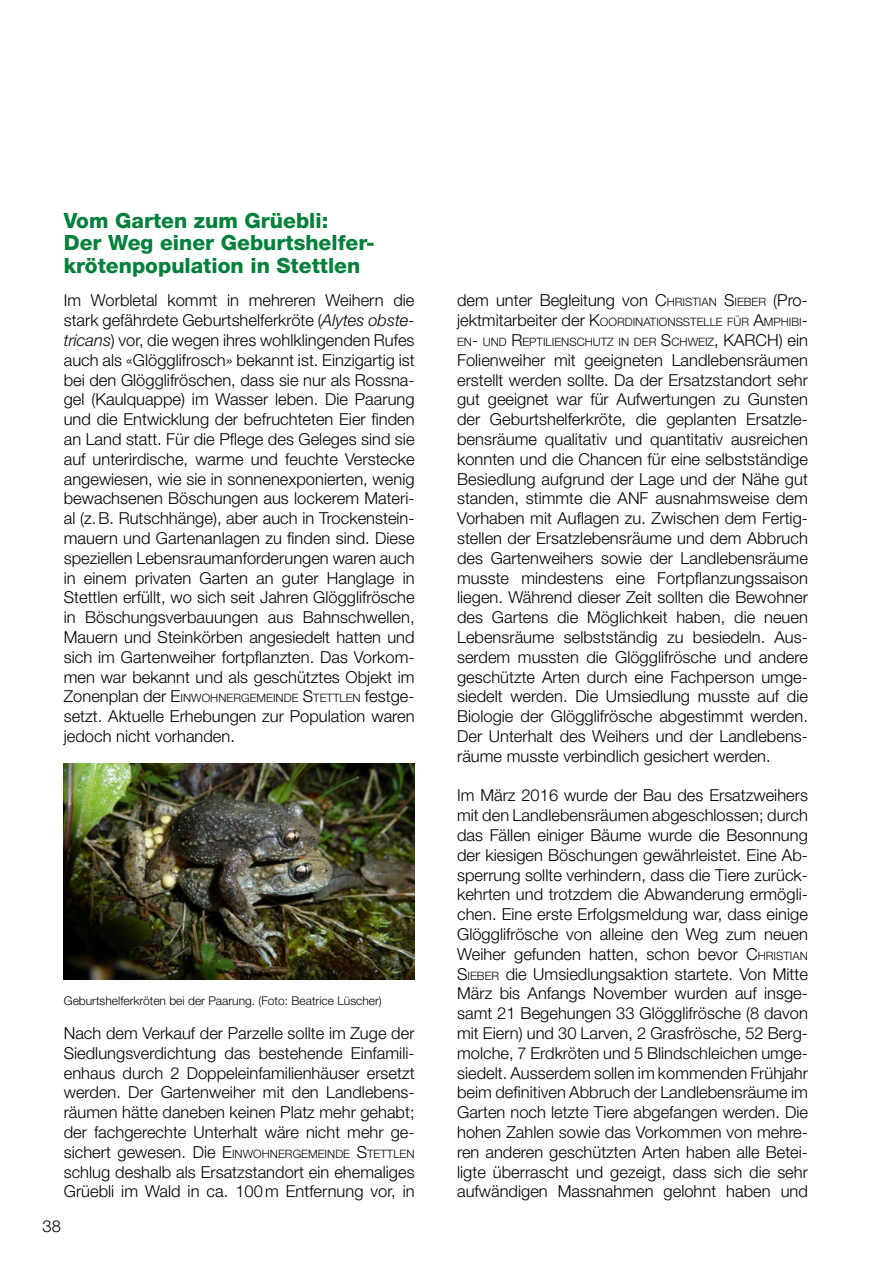
<style>
.page{position:relative;width:893px;height:1263px;background:#fff}
.page>*{position:absolute;margin:0;border:0;box-sizing:border-box;transform-origin:0 0}
.t1{font:800 21px/22.5px "Helvetica Neue LT Pro";color:#008039}
.t2{font:300 16.5px/19.8px "Helvetica Neue LT Pro";color:#000;text-align:justify}
.t3{font:300 12px "Helvetica Neue LT Pro";color:#000}
.t4{font:300 11.55px/19.8px "Helvetica Neue LT Pro";color:#000}
.s1{font-style:italic}
.s2{font-size:16.5px}
.s3{font-size:11.55px}
</style>
<div class="page">
<img style="left:64px;top:763px;width:351px;height:217px">
<p class="t1" style="left:64px;top:209px;width:310px">Vom Garten zum Grüebli:<br>Der Weg einer Geburtshelfer&shy;krötenpopulation in Stettlen</p>
<p class="t2" style="left:64px;top:290px;width:352px">Im Worbletal kommt in mehreren Weihern die stark gefährdete Geburtshelferkröte (<span class="s1">Alytes obste&shy;tricans</span>) vor, die wegen ihres wohlklingenden Rufes auch als «Glögglifrosch» bekannt ist. Einzigartig ist bei den Glögglifröschen, dass sie nur als Rossna&shy;gel (Kaulquappe) im Wasser leben. Die Paarung und die Entwicklung der befruchteten Eier finden an Land statt. Für die Pflege des Geleges sind sie auf unterirdische, warme und feuchte Verstecke angewiesen, wie sie in sonnenexponierten, wenig bewachsenen Böschungen aus lockerem Materi&shy;al (z.B. Rutschhänge), aber auch in Trockenstein&shy;mauern und Gartenanlagen zu finden sind. Diese speziellen Lebensraumanforderungen waren auch in einem privaten Garten an guter Hanglage in Stettlen erfüllt, wo sich seit Jahren Glögglifrösche in Böschungsverbauungen aus Bahnschwellen, Mauern und Steinkörben angesiedelt hatten und sich im Gartenweiher fortpflanzten. Das Vorkom&shy;men war bekannt und als geschütztes Objekt im</p>
<p class="t4" style="left:64px;top:688px;width:352px"><span class="s2">Zonenplan der E</span>INWOHNERGEMEINDE <span class="s2">S</span>TETTLEN <span class="s2">festge-</span></p>
<p class="t2" style="left:64px;top:706px;width:352px">setzt. Aktuelle Erhebungen zur Population waren jedoch nicht vorhanden.</p>
<p class="t3" style="left:64px;top:993px;width:319px">Geburtshelferkröten bei der Paarung. (Foto: Beatrice Lüscher)</p>
<p class="t2" style="left:64px;top:1023px;width:352px">Nach dem Verkauf der Parzelle sollte im Zuge der Siedlungsverdichtung das bestehende Einfamili&shy;enhaus durch 2 Doppeleinfamilienhäuser ersetzt werden. Der Gartenweiher mit den Landlebens&shy;räumen hätte daneben keinen Platz mehr gehabt; der fachgerechte Unterhalt wäre nicht mehr ge-</p>
<p class="t4" style="left:64px;top:1143px;width:352px"><span class="s2">sichert gewesen. Die E</span>INWOHNERGEMEINDE <span class="s2">S</span>TETTLEN</p>
<p class="t2" style="left:64px;top:1161px;width:352px">schlug deshalb als Ersatzstandort ein ehemaliges<br>Grüebli im Wald in ca. 100m Entfernung vor, in</p>
<p class="t2" style="left:43px;top:1216px;width:20px">38</p>
<p class="t2" style="left:457px;top:290px;width:352px">dem unter Begleitung von C<span class="s3">HRISTIAN</span> S<span class="s3">IEBER</span> (Pro-</p>
<p class="t4" style="left:457px;top:312px;width:352px"><span class="s2">jektmitarbeiter der K</span>OORDINATIONSSTELLE FÜR <span class="s2">A</span>MPHIBI<span class="s2">-<br></span>EN<span class="s2">-</span> UND <span class="s2">R</span>EPTILIENSCHUTZ IN DER <span class="s2">S</span>CHWEIZ<span class="s2">, KARCH) ein</span></p>
<p class="t2" style="left:457px;top:350px;width:352px;text-align:left">Folienweiher mit geeigneten Landlebensräumen erstellt werden sollte. Da der Ersatzstandort sehr gut geeignet war für Aufwertungen zu Gunsten der Geburtshelferkröte, die geplanten Ersatzle&shy;bensräume qualitativ und quantitativ ausreichen konnten und die Chancen für eine selbstständige Besiedlung aufgrund der Lage und der Nähe gut standen, stimmte die ANF ausnahmsweise dem Vorhaben mit Auflagen zu. Zwischen dem Fertig&shy;stellen der Ersatzlebensräume und dem Abbruch des Gartenweihers sowie der Landlebensräume musste mindestens eine Fortpflanzungssaison liegen. Während dieser Zeit sollten die Bewohner des Gartens die Möglichkeit haben, die neuen Lebensräume selbstständig zu besiedeln. Aus&shy;serdem mussten die Glögglifrösche und andere geschützte Arten durch eine Fachperson umge&shy;siedelt werden. Die Umsiedlung musste auf die Biologie der Glögglifrösche abgestimmt werden.<br>Der Unterhalt des Weihers und der Landlebens&shy;räume musste verbindlich gesichert werden.</p>
<p class="t2" style="left:457px;top:785px;width:352px">Im März 2016 wurde der Bau des Ersatzweihers mit den Landlebensräumen abgeschlossen; durch das Fällen einiger Bäume wurde die Besonnung der kiesigen Böschungen gewährleistet. Eine Ab&shy;sperrung sollte verhindern, dass die Tiere zurück&shy;kehrten und trotzdem die Abwanderung ermögli&shy;chen. Eine erste Erfolgsmeldung war, dass einige Glögglifrösche von alleine den Weg zum neuen Weiher gefunden hatten, schon bevor C<span class="s3">HRISTIAN </span>S<span class="s3">IEBER</span> die Umsiedlungsaktion startete. Von Mitte März bis Anfangs November wurden auf insge&shy;samt 21 Begehungen 33 Glögglifrösche (8 davon mit Eiern) und 30 Larven, 2 Grasfrösche, 52 Berg&shy;molche, 7 Erdkröten und 5 Blindschleichen umge&shy;siedelt. Ausserdem sollen im kommenden Frühjahr beim definitiven Abbruch der Landlebensräume im Garten noch letzte Tiere abgefangen werden. Die hohen Zahlen sowie das Vorkommen von mehre&shy;ren anderen geschützten Arten haben alle Betei&shy;ligte überrascht und gezeigt, dass sich die sehr aufwändigen Massnahmen gelohnt haben und</p>
</div>
